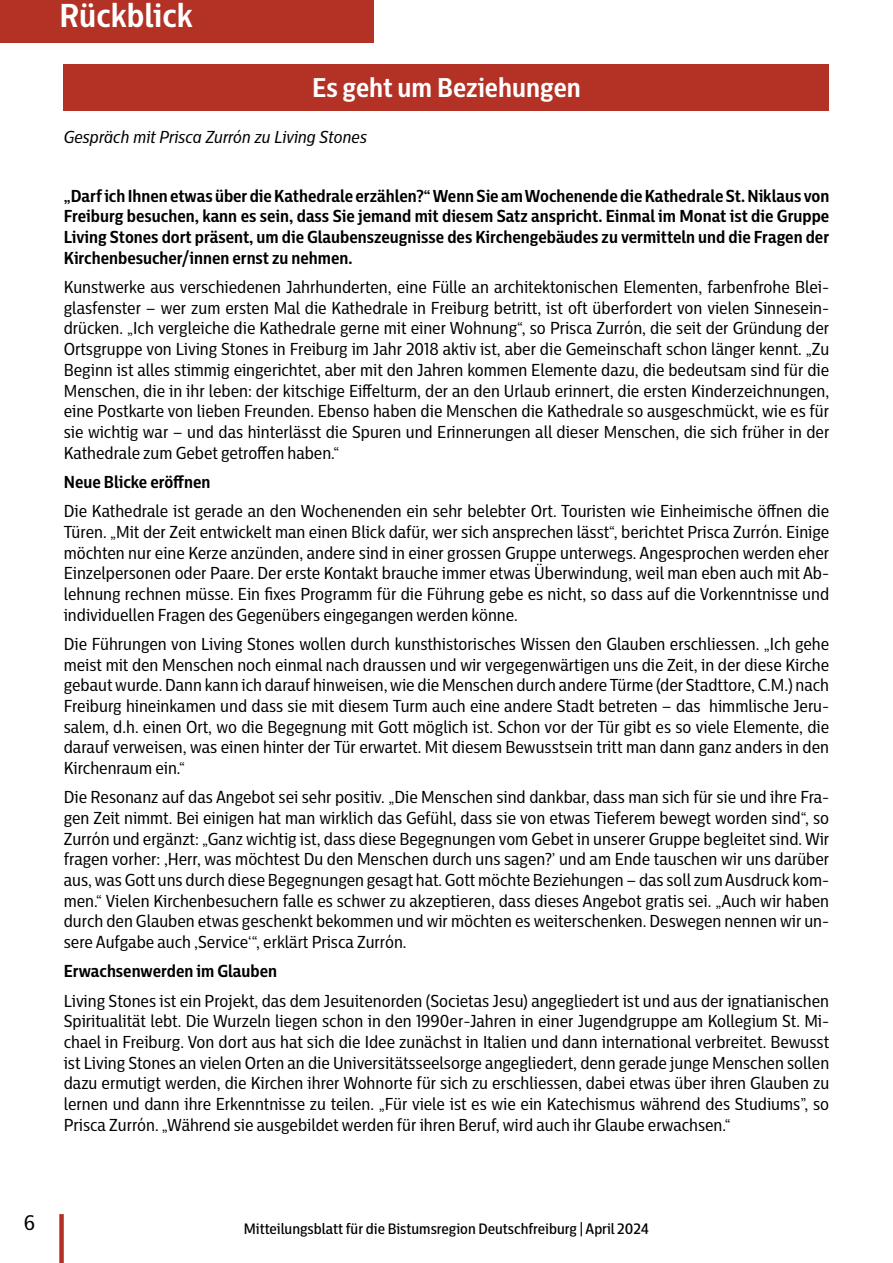
<style>
.page{position:relative;width:893px;height:1263px;background:#fff}
.page>*{position:absolute;margin:0;border:0;box-sizing:border-box;transform-origin:0 0}
.t1{font:700 33px "Centrale Sans Cnd";color:#fff}
.t2{font:700 27px "Centrale Sans Cnd";color:#fff}
.t3{font:21px "Centrale Sans Cnd";color:#000}
.t4{font:17.25px/20.7px "Centrale Sans Cnd";color:#000;text-align:justify}
.t5{font:700 17.25px/20.7px "Centrale Sans Cnd";color:#000;text-align:justify}
.t6{font:italic 17.25px "Centrale Sans Cnd";color:#000}
.t7{font:500 15px "Centrale Sans Cnd";color:#000}
</style>
<div class="page">
<div style="left:59px;top:1214px;width:5px;height:49px;background:#b43125"></div>
<div style="left:0;top:0;width:374px;height:43px;background:#b43125"></div>
<div style="left:64px;top:64px;width:765px;height:47px;background:#b43125"></div>
<h1 class="t1" style="left:60px;top:-6px;width:135px">Rückblick</h1>
<h2 class="t2" style="left:312px;top:70px;width:270px">Es geht um Beziehungen</h2>
<p class="t6" style="left:64px;top:126px;width:305px">Gespräch mit Prisca Zurrón zu Living Stones</p>
<p class="t5" style="left:64px;top:185px;width:767px">„Darf ich Ihnen etwas über die Kathedrale erzählen?“ Wenn Sie am Wochenende die Kathedrale St. Niklaus von Freiburg besuchen, kann es sein, dass Sie jemand mit diesem Satz anspricht. Einmal im Monat ist die Gruppe Living Stones dort präsent, um die Glaubenszeugnisse des Kirchengebäudes zu vermitteln und die Fragen der Kirchenbesucher/innen ernst zu nehmen.</p>
<p class="t4" style="left:64px;top:276px;width:767px;text-align:left">Kunstwerke aus verschiedenen Jahrhunderten, eine Fülle an architektonischen Elementen, farbenfrohe Blei&shy;glasfenster – wer zum ersten Mal die Kathedrale in Freiburg betritt, ist oft überfordert von vielen Sinnesein&shy;drücken. „Ich vergleiche die Kathedrale gerne mit einer Wohnung“, so Prisca Zurrón, die seit der Gründung der Ortsgruppe von Living Stones in Freiburg im Jahr 2018 aktiv ist, aber die Gemeinschaft schon länger kennt. „Zu Beginn ist alles stimmig eingerichtet, aber mit den Jahren kommen Elemente dazu, die bedeutsam sind für die Menschen, die in ihr leben: der kitschige Eiffelturm, der an den Urlaub erinnert, die ersten Kinderzeichnungen, eine Postkarte von lieben Freunden. Ebenso haben die Menschen die Kathedrale so ausgeschmückt, wie es für sie wichtig war – und das hinterlässt die Spuren und Erinnerungen all dieser Menschen, die sich früher in der Kathedrale zum Gebet getroffen haben.“</p>
<p class="t5" style="left:64px;top:471px;width:148px">Neue Blicke eröffnen</p>
<p class="t4" style="left:64px;top:500px;width:767px">Die Kathedrale ist gerade an den Wochenenden ein sehr belebter Ort. Touristen wie Einheimische öffnen die Türen. „Mit der Zeit entwickelt man einen Blick dafür, wer sich ansprechen lässt“, berichtet Prisca Zurrón. Einige möchten nur eine Kerze anzünden, andere sind in einer grossen Gruppe unterwegs. Angesprochen werden eher Einzelpersonen oder Paare. Der erste Kontakt brauche immer etwas Überwindung, weil man eben auch mit Ab&shy;lehnung rechnen müsse. Ein fixes Programm für die Führung gebe es nicht, so dass auf die Vorkenntnisse und individuellen Fragen des Gegenübers eingegangen werden könne.</p>
<p class="t4" style="left:64px;top:633px;width:767px">Die Führungen von Living Stones wollen durch kunsthistorisches Wissen den Glauben erschliessen. „Ich gehe meist mit den Menschen noch einmal nach draussen und wir vergegenwärtigen uns die Zeit, in der diese Kirche gebaut wurde. Dann kann ich darauf hinweisen, wie die Menschen durch andere Türme (der Stadttore, C.M.) nach Freiburg hineinkamen und dass sie mit diesem Turm auch eine andere Stadt betreten – das himmlische Jeru&shy;salem, d.h. einen Ort, wo die Begegnung mit Gott möglich ist. Schon vor der Tür gibt es so viele Elemente, die darauf verweisen, was einen hinter der Tür erwartet. Mit diesem Bewusstsein tritt man dann ganz anders in den Kirchenraum ein.“</p>
<p class="t4" style="left:64px;top:786px;width:767px">Die Resonanz auf das Angebot sei sehr positiv. „Die Menschen sind dankbar, dass man sich für sie und ihre Fra&shy;gen Zeit nimmt. Bei einigen hat man wirklich das Gefühl, dass sie von etwas Tieferem bewegt worden sind“, so Zurrón und ergänzt: „Ganz wichtig ist, dass diese Begegnungen vom Gebet in unserer Gruppe begleitet sind. Wir fragen vorher: ,Herr, was möchtest Du den Menschen durch uns sagen?’ und am Ende tauschen wir uns darüber aus, was Gott uns durch diese Begegnungen gesagt hat. Gott möchte Beziehungen – das soll zum Ausdruck kom&shy;men.“ Vielen Kirchenbesuchern falle es schwer zu akzeptieren, dass dieses Angebot gratis sei. „Auch wir haben durch den Glauben etwas geschenkt bekommen und wir möchten es weiterschenken. Deswegen nennen wir un&shy;sere Aufgabe auch ,Service‘“, erklärt Prisca Zurrón.</p>
<p class="t5" style="left:64px;top:960px;width:215px">Erwachsenwerden im Glauben</p>
<p class="t4" style="left:64px;top:990px;width:767px">Living Stones ist ein Projekt, das dem Jesuitenorden (Societas Jesu) angegliedert ist und aus der ignatianischen Spiritualität lebt. Die Wurzeln liegen schon in den 1990er-Jahren in einer Jugendgruppe am Kollegium St. Mi&shy;chael in Freiburg. Von dort aus hat sich die Idee zunächst in Italien und dann international verbreitet. Bewusst ist Living Stones an vielen Orten an die Universitätsseelsorge angegliedert, denn gerade junge Menschen sollen dazu ermutigt werden, die Kirchen ihrer Wohnorte für sich zu erschliessen, dabei etwas über ihren Glauben zu lernen und dann ihre Erkenntnisse zu teilen. „Für viele ist es wie ein Katechismus während des Studiums”, so Prisca Zurrón. „Während sie ausgebildet werden für ihren Beruf, wird auch ihr Glaube erwachsen.“</p>
<p class="t3" style="left:24px;top:1209px;width:13px">6</p>
<p class="t7" style="left:244px;top:1219px;width:407px">Mitteilungsblatt für die Bistumsregion Deutschfreiburg | April 2024</p>
</div>
